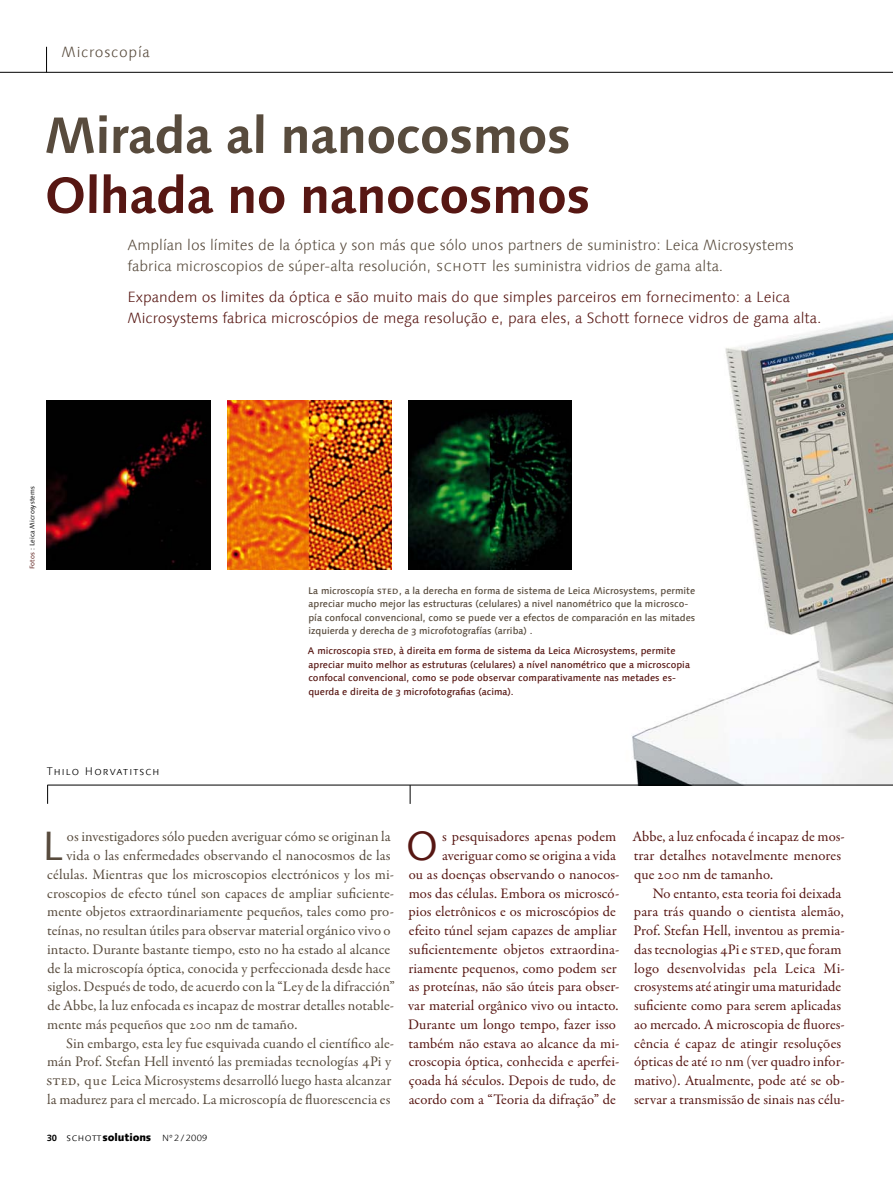
<style>
.page{position:relative;width:893px;height:1191px;background:#fff}
.page>*{position:absolute;margin:0;border:0;box-sizing:border-box;transform-origin:0 0}
.t1{font:700 51px "Linotype Syntax Com";letter-spacing:-.015em;color:#584b3d}
.t2{font:700 51px "Linotype Syntax Com";letter-spacing:-.015em;color:#571713}
.t3{font:41.25px "Linotype Syntax Com";color:#571713}
.t4{font:41.25px "Linotype Syntax Com";color:#584b3d}
.t5{font:300 15px/21px "Linotype Syntax Com";color:#571713}
.t6{font:300 15px/21px "Linotype Syntax Com";color:#584b3d}
.t7{font:300 15px "Linotype Syntax Com";letter-spacing:.05em;color:#584b3d}
.t8{font:14.7px/18.8px "Garamond Premr Pro";letter-spacing:.005em;color:#571713}
.t9{font:14.7px "Garamond Premr Pro";letter-spacing:.005em;color:#584b3d}
.t10{font:300 11.25px "Linotype Syntax Com";letter-spacing:.1em;color:#000}
.t11{font:800 10.5px "Linotype Syntax Com";letter-spacing:-.01em;color:#000}
.t12{font:500 9.75px/13.5px "Linotype Syntax Com";color:#584b3d}
.t13{font:500 9.75px/13.5px "Linotype Syntax Com";color:#571713}
.t14{font:6.75px "Linotype Syntax Com";letter-spacing:.01em;color:#000}
.s1{color:#571713}
.s2{font-weight:700;font-size:9px}
.s3{font-weight:300}
.s4{font-weight:300;font-size:9px}
</style>
<div class="page">
<svg style="left:47px;top:786px;width:1px;height:18px"></svg>
<svg style="left:410px;top:786px;width:1px;height:18px"></svg>
<img style="left:617px;top:319px;width:276px;height:466px">
<img style="left:408px;top:400px;width:164px;height:169px">
<img style="left:47px;top:400px;width:163px;height:169px">
<img style="left:227px;top:400px;width:164px;height:169px">
<hr style="left:47px;top:785px;width:846px;height:1px;background:#000">
<hr style="left:0;top:72px;width:893px;height:1px;background:#000">
<svg style="left:46px;top:47px;width:1px;height:25px"></svg>
<p class="t7" style="left:62px;top:43px;width:90px">Microscopía</p>
<h1 class="t1" style="left:45px;top:103px;width:528px">Mirada al nanocosmos</h1>
<h1 class="t2" style="left:45px;top:163px;width:547px">Olhada no nanocosmos</h1>
<p class="t6" style="left:128px;top:235px;width:668px">Amplían los límites de la óptica y son más que sólo unos partners de suministro: Leica Microsystems fabrica microscopios de súper-alta resolución, schott les suministra vidrios de gama alta.</p>
<p class="t5" style="left:128px;top:286px;width:695px">Expandem os limites da óptica e são muito mais do que simples parceiros em fornecimento: a Leica<br>Microsystems fabrica microscópios de mega resolução e, para eles, a Schott fornece vidros de gama alta.</p>
<p class="t14" style="left:28px;top:569px;width:84px;rotate:-90deg"><span class="s1">Fotos</span> : Leica Microsystems</p>
<p class="t12" style="left:308px;top:583px;width:389px">La microscopía sted, a la derecha en forma de sistema de Leica Microsystems, permite apreciar mucho mejor las estructuras (celulares) a nivel nanométrico que la microsco&shy;pía confocal convencional, como se puede ver a efectos de comparación en las mitades izquierda y derecha de 3 microfotografías (arriba) .</p>
<p class="t13" style="left:308px;top:644px;width:384px">A microscopia sted, à direita em forma de sistema da Leica Microsystems, permite apreciar muito melhor as estruturas (celulares) a nível nanométrico que a microscopia confocal convencional, como se pode observar comparativamente nas metades es&shy;querda e direita de 3 microfotografias (acima).</p>
<p class="t10" style="left:47px;top:764px;width:114px">Thilo Horvatitsch</p>
<h2 class="t4" style="left:42px;top:820px;width:23px">L</h2>
<p class="t9" style="left:67px;top:828px;width:325px">os investigadores sólo pueden averiguar cómo se originan la</p>
<p class="t9" style="left:66px;top:846px;width:326px">vida o las enfermedades observando el nanocosmos de las</p>
<p class="t9" style="left:47px;top:865px;width:348px">células. Mientras que los microscopios electrónicos y los mi-</p>
<p class="t9" style="left:47px;top:884px;width:348px">croscopios de efecto túnel son capaces de ampliar suficiente-</p>
<p class="t9" style="left:47px;top:903px;width:348px">mente objetos extraordinariamente pequeños, tales como pro-</p>
<p class="t9" style="left:47px;top:921px;width:345px">teínas, no resultan útiles para observar material orgánico vivo o</p>
<p class="t9" style="left:47px;top:940px;width:345px">intacto. Durante bastante tiempo, esto no ha estado al alcance</p>
<p class="t9" style="left:47px;top:959px;width:344px">de la microscopía óptica, conocida y perfeccionada desde hace</p>
<p class="t9" style="left:47px;top:978px;width:349px">siglos. Después de todo, de acuerdo con la “Ley de la difracción”</p>
<p class="t9" style="left:47px;top:996px;width:348px">de Abbe, la luz enfocada es incapaz de mostrar detalles notable-</p>
<p class="t9" style="left:47px;top:1015px;width:252px">mente más pequeños que 200 nm de tamaño.</p>
<p class="t9" style="left:66px;top:1034px;width:329px">Sin embargo, esta ley fue esquivada cuando el científico ale-</p>
<p class="t9" style="left:47px;top:1053px;width:345px">mán Prof. Stefan Hell inventó las premiadas tecnologías 4Pi y</p>
<p class="t9" style="left:46px;top:1071px;width:347px">sted, que Leica Microsystems desarrolló luego hasta alcanzar</p>
<p class="t9" style="left:47px;top:1090px;width:345px">la madurez para el mercado. La microscopía de fluorescencia es</p>
<p class="t11" style="left:47px;top:1131px;width:162px"><span class="s2">30</span> <span class="s3">schott</span>solutions <span class="s4">Nº 2 / 2009</span></p>
<h2 class="t3" style="left:405px;top:820px;width:35px">O</h2>
<p class="t8" style="left:408px;top:827px;width:213px;text-align:right">s pesquisadores apenas podem averiguar como se origina a vida<br>ou as doenças observando o nanocos&shy;mos das células. Embora os microscó&shy;pios eletrônicos e os microscópios de efeito túnel sejam capazes de ampliar suficientemente objetos extraordina&shy;riamente pequenos, como podem ser as proteínas, não são úteis para obser&shy;var material orgânico vivo ou intacto.<br>Durante um longo tempo, fazer isso também não estava ao alcance da mi&shy;croscopia óptica, conhecida e aperfei&shy;çoada há séculos. Depois de tudo, de acordo com a “Teoria da difração” de</p>
<p class="t8" style="left:632px;top:827px;width:214px">Abbe, a luz enfocada é incapaz de mos&shy;trar detalhes notavelmente menores que 200 nm de tamanho.</p>
<p class="t8" style="left:633px;top:884px;width:213px;text-indent:19px">No entanto, esta teoria foi deixada para trás quando o cientista alemão, Prof. Stefan Hell, inventou as premia&shy;das tecnologias 4Pi e sted, que foram logo desenvolvidas pela Leica Mi&shy;crosystems até atingir uma maturidade suficiente como para serem aplicadas ao mercado. A microscopia de fluores&shy;cência é capaz de atingir resoluções ópticas de até 10 nm (ver quadro infor&shy;mativo). Atualmente, pode até se ob&shy;servar a transmissão de sinais nas célu-</p>
</div>
